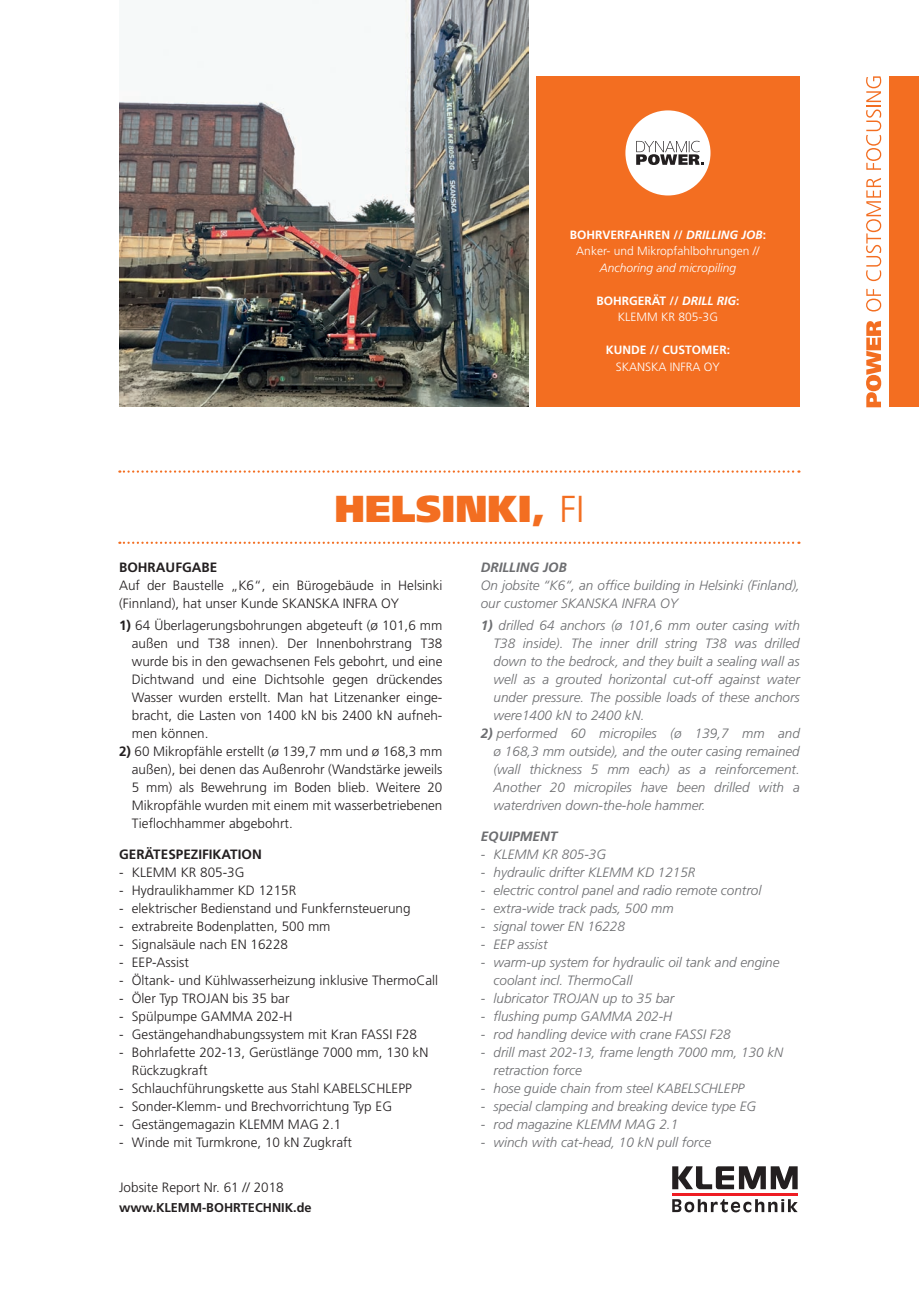
<style>
.page{position:relative;width:919px;height:1289px;background:#fff}
.page>*{position:absolute;margin:0;border:0;box-sizing:border-box;transform-origin:0 0}
.t1{font:900 37.5px "Frutiger LT Std";color:#f36e21}
.t2{font:300 13.5px/18px "Frutiger LT Std";color:#231f20}
.t3{font:italic 300 13.5px/18px "Frutiger LT Std";color:#6c6d70}
.t4{font:700 13.5px "Frutiger LT Std";color:#231f20}
.t5{font:italic 700 13.5px "Frutiger LT Std";color:#6c6d70}
.t6{font:700 12.75px "Frutiger LT Std";color:#231f20}
.t7{font:300 12px/16.5px "Frutiger LT Std";color:#fff;text-align:center}
.t8{font:italic 300 12px "Frutiger LT Std";color:#fff}
.t9{font:700 12px "Frutiger LT Std";color:#fff}
.s1{font-weight:700}
.s2{font-weight:700;font-style:italic}
.s3{font-weight:300}
</style>
<div class="page">
<svg style="left:866px;top:321px;width:15px;height:86px"></svg>
<svg style="left:866px;top:289px;width:15px;height:22px"></svg>
<svg style="left:866px;top:178px;width:15px;height:103px"></svg>
<svg style="left:866px;top:76px;width:15px;height:94px"></svg>
<div style="left:889px;top:76px;width:29px;height:331px;background:#f36e21"></div>
<div style="left:536px;top:76px;width:263px;height:330px;background:#f36e21"></div>
<div style="left:625px;top:110px;width:85px;height:85px;background:#fff;border-radius:50%"></div>
<svg style="left:636px;top:141px;width:68px;height:24px"></svg>
<hr style="left:672px;top:1192px;width:125px;height:3px;background:#ee1d23">
<svg style="left:672px;top:1199px;width:125px;height:13px"></svg>
<svg style="left:672px;top:1166px;width:125px;height:23px"></svg>
<svg style="left:119px;top:470px;width:680px;height:2px"></svg>
<svg style="left:119px;top:541px;width:680px;height:3px"></svg>
<img style="left:119px;top:0;width:409px;height:407px">
<p class="t7" style="left:570px;top:226px;width:198px"><span class="s1">BOHRVERFAHREN //</span> <span class="s2">DRILLING JOB</span><span class="s1">:<br></span>Anker- und Mikropfahlbohrungen //</p>
<p class="t8" style="left:600px;top:261px;width:138px">Anchoring and micropiling</p>
<p class="t7" style="left:596px;top:292px;width:145px"><span class="s1">BOHRGERÄT //</span> <span class="s2">DRILL RIG</span><span class="s1">:<br></span>KLEMM KR 805-3G</p>
<p class="t9" style="left:606px;top:343px;width:126px">KUNDE // CUSTOMER:</p>
<p class="t7" style="left:616px;top:358px;width:106px">SKANSKA INFRA OY</p>
<h1 class="t1" style="left:334px;top:486px;width:251px">HELSINKI, <span class="s3">FI</span></h1>
<p class="t4" style="left:119px;top:559px;width:100px">BOHRAUFGABE</p>
<p class="t2" style="left:119px;top:576px;width:325px">Auf der Baustelle „K6“, ein Bürogebäude in Helsinki (Finnland), hat unser Kunde SKANSKA INFRA OY</p>
<p class="t2" style="left:132px;top:616px;width:312px;text-align:justify;text-indent:-13px"><span class="s1">1)</span> 64 Überlagerungsbohrungen abgeteuft (ø 101,6 mm außen und T38 innen). Der Innenbohrstrang T38 wurde bis in den gewachsenen Fels gebohrt, und eine Dichtwand und eine Dichtsohle gegen drückendes Wasser wurden erstellt. Man hat Litzenanker einge&shy;bracht, die Lasten von 1400 kN bis 2400 kN aufneh&shy;men können.</p>
<p class="t2" style="left:132px;top:742px;width:312px;text-align:justify;text-indent:-13px"><span class="s1">2)</span> 60 Mikropfähle erstellt (ø 139,7 mm und ø 168,3 mm außen), bei denen das Außenrohr (Wandstärke jeweils 5 mm) als Bewehrung im Boden blieb. Weitere 20<br>Mikropfähle wurden mit einem mit wasserbetriebenen Tieflochhammer abgebohrt.</p>
<p class="t4" style="left:119px;top:846px;width:144px">GERÄTESPEZIFIKATION</p>
<p class="t2" style="left:119px;top:863px;width:127px">- KLEMM KR 805-3G</p>
<p class="t2" style="left:119px;top:881px;width:179px">- Hydraulikhammer KD 1215R</p>
<p class="t2" style="left:119px;top:899px;width:293px">- elektrischer Bedienstand und Funkfernsteuerung</p>
<p class="t2" style="left:119px;top:917px;width:213px">- extrabreite Bodenplatten, 500 mm</p>
<p class="t2" style="left:119px;top:935px;width:170px">- Signalsäule nach EN 16228</p>
<p class="t2" style="left:119px;top:953px;width:71px">- EEP-Assist</p>
<p class="t2" style="left:119px;top:971px;width:320px">- Öltank- und Kühlwasserheizung inklusive ThermoCall</p>
<p class="t2" style="left:119px;top:989px;width:172px">- Öler Typ TROJAN bis 35 bar</p>
<p class="t2" style="left:119px;top:1007px;width:175px">- Spülpumpe GAMMA 202-H</p>
<p class="t2" style="left:119px;top:1025px;width:299px">- Gestängehandhabungssystem mit Kran FASSI F28</p>
<p class="t2" style="left:132px;top:1043px;width:298px;text-indent:-13px">- Bohrlafette 202-13, Gerüstlänge 7000 mm, 130 kN<br>Rückzugkraft</p>
<p class="t2" style="left:119px;top:1079px;width:294px">- Schlauchführungskette aus Stahl KABELSCHLEPP</p>
<p class="t2" style="left:119px;top:1097px;width:274px">- Sonder-Klemm- und Brechvorrichtung Typ EG</p>
<p class="t2" style="left:119px;top:1115px;width:224px">- Gestängemagazin KLEMM MAG 2.1</p>
<p class="t2" style="left:119px;top:1133px;width:234px">- Winde mit Turmkrone, 10 kN Zugkraft</p>
<p class="t2" style="left:119px;top:1178px;width:166px">Jobsite Report Nr. 61 // 2018</p>
<p class="t6" style="left:119px;top:1200px;width:194px">www.KLEMM-BOHRTECHNIK.de</p>
<p class="t5" style="left:480px;top:559px;width:88px">DRILLING JOB</p>
<p class="t3" style="left:480px;top:576px;width:320px">On jobsite “K6“, an office building in Helsinki (Finland), our customer SKANSKA INFRA OY</p>
<p class="t3" style="left:493px;top:616px;width:308px;text-align:justify;text-indent:-13px"><span class="s1">1)</span> drilled 64 anchors (ø 101,6 mm outer casing with T38 inside). The inner drill string T38 was drilled down to the bedrock, and they built a sealing wall as well as a grouted horizontal cut-off against water under pressure. The possible loads of these anchors were1400 kN to 2400 kN.</p>
<p class="t3" style="left:493px;top:724px;width:308px;text-align:justify;text-indent:-13px"><span class="s1">2)</span> performed 60 micropiles (ø 139,7 mm and ø 168,3 mm outside), and the outer casing remained (wall thickness 5 mm each) as a reinforcement.<br>Another 20 micropiles have been drilled with a waterdriven down-the-hole hammer.</p>
<p class="t5" style="left:480px;top:828px;width:78px">EQUIPMENT</p>
<p class="t3" style="left:480px;top:845px;width:127px">- KLEMM KR 805-3G</p>
<p class="t3" style="left:480px;top:863px;width:216px">- hydraulic drifter KLEMM KD 1215R</p>
<p class="t3" style="left:480px;top:881px;width:282px">- electric control panel and radio remote control</p>
<p class="t3" style="left:480px;top:899px;width:194px">- extra-wide track pads, 500 mm</p>
<p class="t3" style="left:480px;top:917px;width:146px">- signal tower EN 16228</p>
<p class="t3" style="left:480px;top:935px;width:68px">- EEP assist</p>
<p class="t3" style="left:493px;top:953px;width:287px;text-indent:-13px">- warm-up system for hydraulic oil tank and engine coolant incl. ThermoCall</p>
<p class="t3" style="left:480px;top:989px;width:195px">- lubricator TROJAN up to 35 bar</p>
<p class="t3" style="left:480px;top:1007px;width:193px">- flushing pump GAMMA 202-H</p>
<p class="t3" style="left:480px;top:1025px;width:251px">- rod handling device with crane FASSI F28</p>
<p class="t3" style="left:493px;top:1043px;width:291px;text-indent:-13px">- drill mast 202-13, frame length 7000 mm, 130 kN retraction force</p>
<p class="t3" style="left:480px;top:1079px;width:265px">- hose guide chain from steel KABELSCHLEPP</p>
<p class="t3" style="left:480px;top:1097px;width:277px">- special clamping and breaking device type EG</p>
<p class="t3" style="left:480px;top:1115px;width:199px">- rod magazine KLEMM MAG 2.1</p>
<p class="t3" style="left:480px;top:1133px;width:232px">- winch with cat-head, 10 kN pull force</p>
</div>
